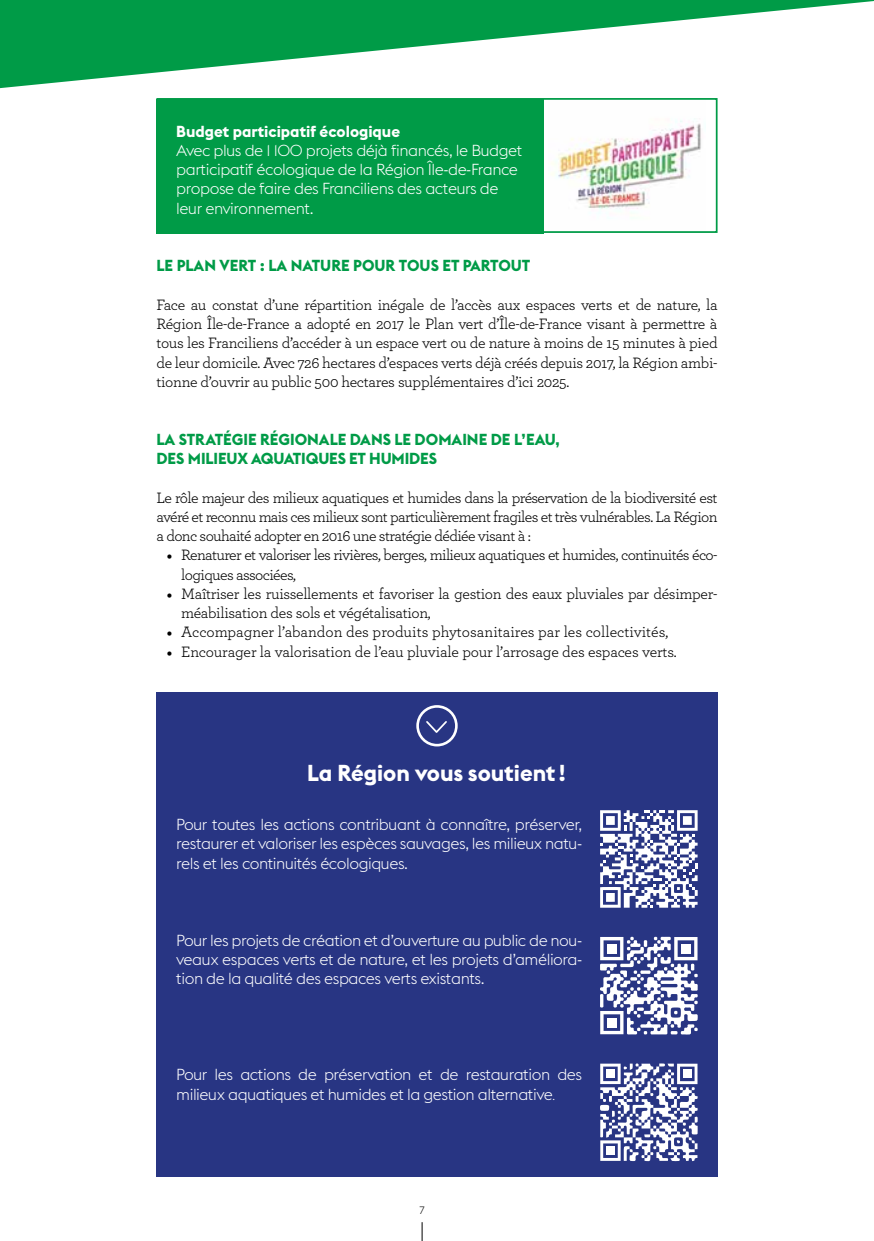
<style>
.page{position:relative;width:874px;height:1241px;background:#fff}
.page>*{position:absolute;margin:0;border:0;box-sizing:border-box;transform-origin:0 0}
.t1{font:700 22.75px "Euclid Flex";color:#fff}
.t2{font:15.75px/19.2px "Archer Pro";letter-spacing:-.02em;color:#000;text-align:justify}
.t3{font:300 15.75px/19.2px "Euclid Flex";letter-spacing:-.03em;color:#fff}
.t4{font:700 15.75px/19.2px "Euclid Flex";color:#009b47}
.t5{font:15.75px/19.2px "Archer Pro";letter-spacing:-.04em;color:#000}
.t6{font:15.75px "Archer Pro";color:#000}
.t7{font:700 15.75px "Euclid Flex";color:#fff}
.t8{font:300 10.5px "Euclid Flex";color:#000}
.s1{font-family:"Minion Pro"}
.s2{font-family:"Archer Pro"}
</style>
<div class="page">
<svg style="left:421px;top:1222px;width:1px;height:18px"></svg>
<img style="left:561px;top:178px;width:123px;height:36px">
<div style="left:156px;top:99px;width:387px;height:134px;background:#009b47"></div>
<div style="left:156px;top:98px;width:561px;height:135px;border:2px solid #009b47"></div>
<svg style="left:0;top:0;width:873px;height:178px"></svg>
<div style="left:156px;top:691px;width:561px;height:485px;background:#283583"></div>
<div style="left:416px;top:705px;width:41px;height:41px;border:3px solid #fff;border-radius:50%"></div>
<svg style="left:426px;top:721px;width:21px;height:12px"></svg>
<svg style="left:600px;top:810px;width:97px;height:97px"></svg>
<svg style="left:600px;top:936px;width:97px;height:98px"></svg>
<div style="left:606px;top:943px;width:10px;height:10px;background:#fff"></div>
<div style="left:680px;top:943px;width:10px;height:10px;background:#fff"></div>
<div style="left:606px;top:1017px;width:10px;height:10px;background:#fff"></div>
<svg style="left:600px;top:1063px;width:97px;height:97px"></svg>
<div style="left:682px;top:1069px;width:9px;height:8px;background:#fff"></div>
<div style="left:606px;top:1069px;width:8px;height:8px;background:#fff"></div>
<div style="left:606px;top:1146px;width:8px;height:8px;background:#fff"></div>
<p class="t7" style="left:176px;top:122px;width:225px">Budget participatif écologique</p>
<p class="t3" style="left:176px;top:141px;width:347px">Avec plus de 1 100 projets déjà financés, le Budget participatif écologique de la Région Île-de-France propose de faire des Franciliens des acteurs de leur environnement.</p>
<p class="t4" style="left:156px;top:256px;width:375px">LE PLAN VERT : LA NATURE POUR TOUS ET PARTOUT</p>
<p class="t2" style="left:156px;top:294px;width:562px">Face au constat d’une répartition inégale de l’accès aux espaces verts et de nature, la Région Île-de-France a adopté en 2017 le Plan vert d’Île-de-France visant à permettre à tous les Franciliens d’accéder à un espace vert ou de nature à moins de 15 minutes à pied de leur domicile. Avec 726 hectares d’espaces verts déjà créés depuis 2017, la Région ambi&shy;tionne d’ouvrir au public 500 hectares supplémentaires d’ici 2025.</p>
<p class="t4" style="left:156px;top:429px;width:405px">LA STRATÉGIE RÉGIONALE DANS LE DOMAINE DE L’EAU,<br>DES MILIEUX AQUATIQUES ET HUMIDES</p>
<p class="t2" style="left:156px;top:487px;width:562px">Le rôle majeur des milieux aquatiques et humides dans la préservation de la biodiversité est avéré et reconnu mais ces milieux sont particulièrement fragiles et très vulnérables. La Région a donc souhaité adopter en 2016 une stratégie dédiée visant à :</p>
<p class="t5" style="left:181px;top:544px;width:537px;text-indent:-15px"><span class="s1">•</span> Renaturer et valoriser les rivières, berges, milieux aquatiques et humides, continuités éco&shy;logiques associées,</p>
<p class="t2" style="left:181px;top:583px;width:537px;text-indent:-15px"><span class="s1">•</span> Maîtriser les ruissellements et favoriser la gestion des eaux pluviales par désimper&shy;méabilisation des sols et végétalisation,</p>
<p class="t6" style="left:166px;top:621px;width:503px"><span class="s1">•</span> Accompagner l’abandon des produits phytosanitaires par les collectivités,</p>
<p class="t2" style="left:166px;top:641px;width:511px"><span class="s1">•</span> Encourager la valorisation de l’eau pluviale pour l’arrosage des espaces verts.</p>
<h1 class="t1" style="left:307px;top:759px;width:260px">La Région vous soutient !</h1>
<p class="t3" style="left:176px;top:814px;width:407px;text-align:justify">Pour toutes les actions contribuant à connaître, préserver, restaurer et valoriser les espèces sauvages, les milieux natu&shy;rels et les continuités écologiques.</p>
<p class="t3" style="left:176px;top:930px;width:407px;text-align:justify">Pour les projets de création et d’ouverture au public de nou&shy;veaux espaces verts et de nature, et les projets d’améliora&shy;tion de la qualité des espaces verts existants.</p>
<p class="t3" style="left:176px;top:1065px;width:407px">Pour les actions de préservation et de restauration des milieux aquatiques et humides et la gestion alternative<span class="s2">.</span></p>
<p class="t8" style="left:419px;top:1203px;width:7px">7</p>
</div>
